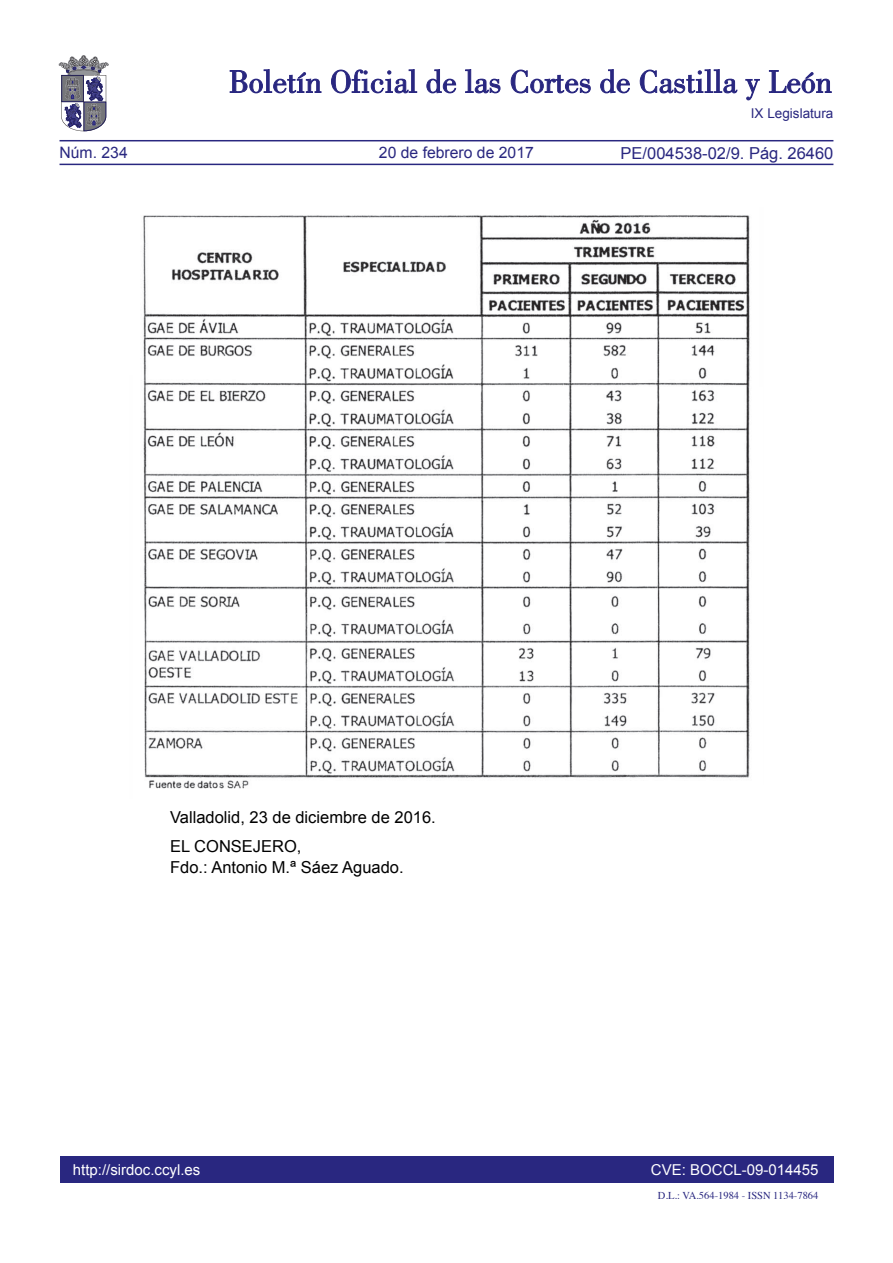
<style>
.page{position:relative;width:893px;height:1263px;background:#fff}
.page>*{position:absolute;margin:0;border:0;box-sizing:border-box;transform-origin:0 0}
.t1{font:16.5px/29.5px "Arial";color:#000}
.t2{font:16.5px "Arial";color:#292780}
.t3{font:15.75px "Arial";color:#292780}
.t4{font:15px "Arial";color:#fff}
.t5{font:13.5px "Arial";color:#292780}
.t6{font:10.5px "Times";color:#292780}
</style>
<div class="page">
<div style="left:60px;top:1157px;width:773px;height:26px;background:#292780"></div>
<hr style="left:60px;top:164px;width:773px;height:1px;background:#292780">
<hr style="left:60px;top:140px;width:773px;height:1px;background:#292780">
<svg style="left:230px;top:69px;width:91px;height:24px"></svg>
<svg style="left:331px;top:69px;width:86px;height:24px"></svg>
<svg style="left:426px;top:69px;width:30px;height:24px"></svg>
<svg style="left:465px;top:69px;width:35px;height:24px"></svg>
<svg style="left:511px;top:70px;width:80px;height:23px"></svg>
<svg style="left:600px;top:69px;width:30px;height:24px"></svg>
<svg style="left:640px;top:69px;width:97px;height:24px"></svg>
<svg style="left:745px;top:79px;width:15px;height:21px"></svg>
<svg style="left:769px;top:70px;width:62px;height:23px"></svg>
<svg style="left:59px;top:55px;width:49px;height:76px"></svg>
<img style="left:143px;top:215px;width:607px;height:574px">
<p class="t3" style="left:60px;top:142px;width:70px">Núm. 234</p>
<p class="t3" style="left:379px;top:142px;width:156px">20 de febrero de 2017</p>
<p class="t5" style="left:751px;top:105px;width:84px">IX Legislatura</p>
<p class="t2" style="left:621px;top:142px;width:214px">PE/004538-02/9. Pág. 26460</p>
<p class="t1" style="left:170px;top:802px;width:267px">Valladolid, 23 de diciembre de 2016.<br>EL CONSEJERO,</p>
<p class="t1" style="left:170px;top:853px;width:235px">Fdo.: Antonio M.ª Sáez Aguado.</p>
<p class="t4" style="left:73px;top:1159px;width:129px">http://sirdoc.ccyl.es</p>
<p class="t4" style="left:651px;top:1159px;width:169px">CVE: BOCCL-09-014455</p>
<p class="t6" style="left:658px;top:1185px;width:162px">D.L.: VA.564-1984 - ISSN 1134-7864</p>
</div>
